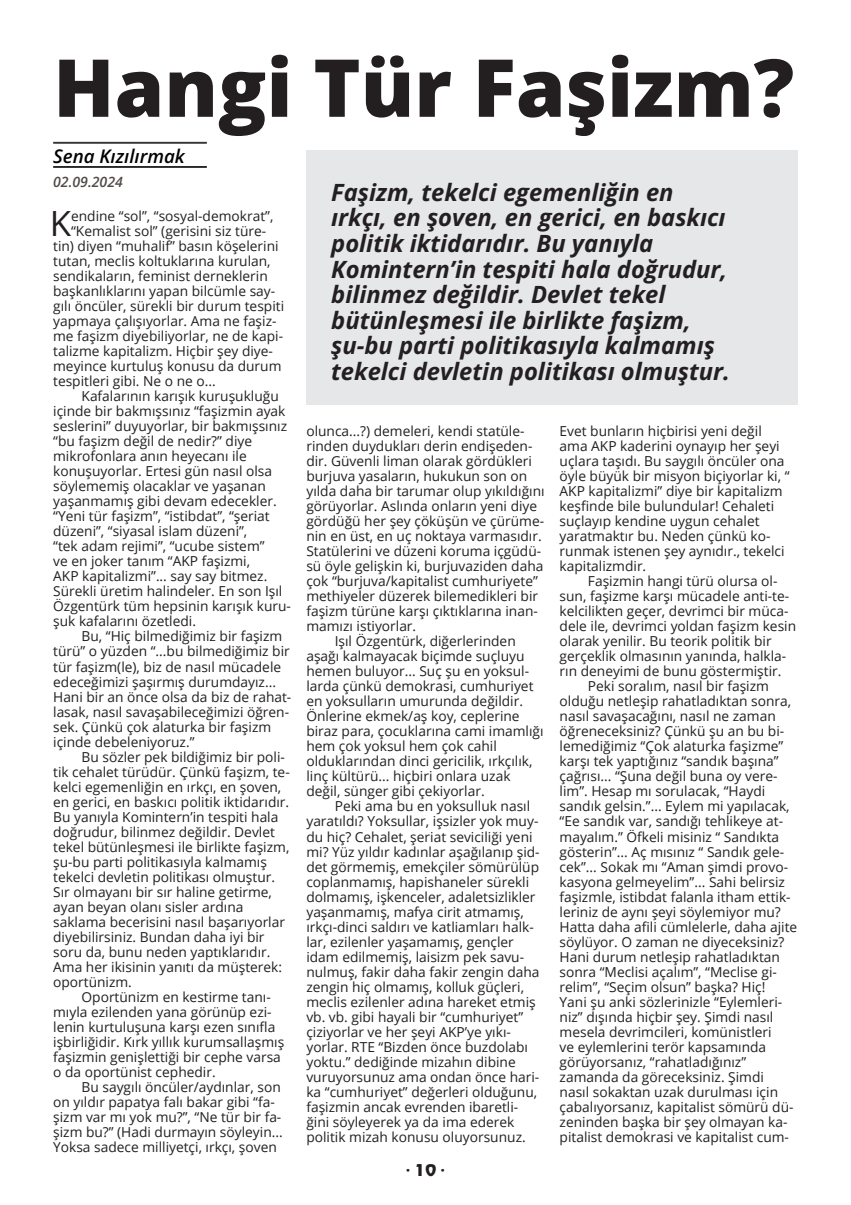
<style>
.page{position:relative;width:851px;height:1205px;background:#fff}
.page>*{position:absolute;margin:0;border:0;box-sizing:border-box;transform-origin:0 0}
.t1{font:800 80px "Open Sans";color:#231f20}
.t2{font:34.75px "Open Sans";color:#231f20}
.t3{font:italic 700 23.75px/25.6px "Open Sans";color:#231f20}
.MB_icyazi{font:italic 600 18.75px "Open Sans";color:#000}
.t4{font:700 16.25px "Open Sans";color:#231f20}
.MB_icyazi-2{font:italic 600 14.12px "Open Sans";color:#524a47}
.t5{font:13.75px/15px "Open Sans";color:#231f20}
.s1{font-family:"Revue BT";font-weight:400}
</style>
<div class="page">
<hr style="left:53px;top:142px;width:154px;height:1px;background:#231f20">
<hr style="left:53px;top:143px;width:154px;height:1px;background:#231f20">
<hr style="left:53px;top:166px;width:154px;height:1px;background:#231f20">
<hr style="left:53px;top:167px;width:154px;height:1px;background:#231f20">
<div style="left:306px;top:150px;width:491px;height:255px;background:#e6e7e9"></div>
<p class="t1" style="left:53px;top:27px;width:742px">Hangi Tür Faşizm?</p>
<p class="MB_icyazi" style="left:53px;top:143px;width:133px">Sena Kızılırmak</p>
<p class="t3" style="left:331px;top:179px;width:400px">Faşizm, tekelci egemenliğin en ırkçı, en şoven, en gerici, en baskıcı politik iktidarıdır. Bu yanıyla Komintern’in tespiti hala doğrudur, bilinmez değildir. Devlet tekel bütünleşmesi ile birlikte faşizm, şu-bu parti politikasıyla kalmamış tekelci devletin politikası olmuştur.</p>
<p class="MB_icyazi-2" style="left:53px;top:172px;width:71px">02.09.2024</p>
<p class="t2" style="left:50px;top:200px;width:23px">K</p>
<p class="t5" style="left:71px;top:209px;width:204px">endine “sol”, “sosyal-demokrat”,</p>
<p class="t5" style="left:71px;top:224px;width:197px">“Kemalist sol” (gerisini siz türe-</p>
<p class="t5" style="left:53px;top:239px;width:227px">tin) diyen “muhalif” basın köşelerini</p>
<p class="t5" style="left:53px;top:254px;width:219px">tutan, meclis koltuklarına kurulan,</p>
<p class="t5" style="left:53px;top:269px;width:216px">sendikaların, feminist derneklerin</p>
<p class="t5" style="left:53px;top:284px;width:223px">başkanlıklarını yapan bilcümle say-</p>
<p class="t5" style="left:53px;top:299px;width:232px">gılı öncüler, sürekli bir durum tespiti</p>
<p class="t5" style="left:53px;top:314px;width:225px">yapmaya çalışıyorlar. Ama ne faşiz-</p>
<p class="t5" style="left:53px;top:329px;width:231px">me faşizm diyebiliyorlar, ne de kapi-</p>
<p class="t5" style="left:53px;top:344px;width:221px">talizme kapitalizm. Hiçbir şey diye-</p>
<p class="t5" style="left:53px;top:359px;width:230px">meyince kurtuluş konusu da durum</p>
<p class="t5" style="left:53px;top:374px;width:164px">tespitleri gibi. Ne o ne o...</p>
<p class="t5" style="left:53px;top:389px;width:239px;text-indent:28px">Kafalarının karışık kuruşukluğu içinde bir bakmışsınız “faşizmin ayak seslerini” duyuyorlar, bir bakmışsınız “bu faşizm değil de nedir?” diye mikrofonlara anın heyecanı ile konuşuyorlar. Ertesi gün nasıl olsa söylememiş olacaklar ve yaşanan yaşanmamış gibi devam edecekler. “Yeni tür faşizm”, “istibdat”, “şeriat düzeni”, “siyasal islam düzeni”,<br>“tek adam rejimi”, “ucube sistem”<br>ve en joker tanım “AKP faşizmi,<br>AKP kapitalizmi”... say say bitmez.<br>Sürekli üretim halindeler. En son Işıl Özgentürk tüm hepsinin karışık kuru&shy;şuk kafalarını özetledi.</p>
<p class="t5" style="left:53px;top:629px;width:240px;text-indent:28px">Bu, “Hiç bilmediğimiz bir faşizm türü” o yüzden “...bu bilmediğimiz bir tür faşizm(le), biz de nasıl mücadele edeceğimizi şaşırmış durumdayız...<br>Hani bir an önce olsa da biz de rahat&shy;lasak, nasıl savaşabileceğimizi öğren&shy;sek. Çünkü çok alaturka bir faşizm içinde debeleniyoruz.”</p>
<p class="t5" style="left:53px;top:749px;width:238px;text-indent:28px">Bu sözler pek bildiğimiz bir poli&shy;tik cehalet türüdür. Çünkü faşizm, te&shy;kelci egemenliğin en ırkçı, en şoven, en gerici, en baskıcı politik iktidarıdır.<br>Bu yanıyla Komintern’in tespiti hala doğrudur, bilinmez değildir. Devlet tekel bütünleşmesi ile birlikte faşizm, şu-bu parti politikasıyla kalmamış tekelci devletin politikası olmuştur.<br>Sır olmayanı bir sır haline getirme, ayan beyan olanı sisler ardına saklama becerisini nasıl başarıyorlar diyebilirsiniz. Bundan daha iyi bir soru da, bunu neden yaptıklarıdır.<br>Ama her ikisinin yanıtı da müşterek: oportünizm.</p>
<p class="t5" style="left:53px;top:989px;width:232px;text-indent:28px">Oportünizm en kestirme tanı&shy;mıyla ezilenden yana görünüp ezi&shy;lenin kurtuluşuna karşı ezen sınıfla işbirliğidir. Kırk yıllık kurumsallaşmış faşizmin genişlettiği bir cephe varsa o da oportünist cephedir.</p>
<p class="t5" style="left:53px;top:1079px;width:231px;text-indent:28px">Bu saygılı öncüler/aydınlar, son on yıldır papatya falı bakar gibi “fa&shy;şizm var mı yok mu?”, “Ne tür bir fa&shy;şizm bu?” (Hadi durmayın söyleyin...<br>Yoksa sadece milliyetçi, ırkçı, şoven</p>
<p class="t5" style="left:306px;top:423px;width:240px">olunca...?) demeleri, kendi statüle&shy;rinden duydukları derin endişeden&shy;dir. Güvenli liman olarak gördükleri burjuva yasaların, hukukun son on yılda daha bir tarumar olup yıkıldığını görüyorlar. Aslında onların yeni diye gördüğü her şey çöküşün ve çürüme&shy;nin en üst, en uç noktaya varmasıdır.<br>Statülerini ve düzeni koruma içgüdü&shy;sü öyle gelişkin ki, burjuvaziden daha çok “burjuva/kapitalist cumhuriyete” methiyeler düzerek bilemedikleri bir faşizm türüne karşı çıktıklarına inan&shy;mamızı istiyorlar.</p>
<p class="t5" style="left:306px;top:633px;width:239px;text-indent:28px">Işıl Özgentürk, diğerlerinden aşağı kalmayacak biçimde suçluyu hemen buluyor... Suç şu en yoksul&shy;larda çünkü demokrasi, cumhuriyet en yoksulların umurunda değildir.<br>Önlerine ekmek/aş koy, ceplerine biraz para, çocuklarına cami imamlığı hem çok yoksul hem çok cahil olduklarından dinci gericilik, ırkçılık, linç kültürü... hiçbiri onlara uzak değil, sünger gibi çekiyorlar.</p>
<p class="t5" style="left:306px;top:798px;width:235px;text-indent:28px">Peki ama bu en yoksulluk nasıl yaratıldı? Yoksullar, işsizler yok muy&shy;du hiç? Cehalet, şeriat seviciliği yeni mi? Yüz yıldır kadınlar aşağılanıp şid&shy;det görmemiş, emekçiler sömürülüp coplanmamış, hapishaneler sürekli dolmamış, işkenceler, adaletsizlikler yaşanmamış, mafya cirit atmamış, ırkçı-dinci saldırı ve katliamları halk&shy;lar, ezilenler yaşamamış, gençler idam edilmemiş, laisizm pek savu&shy;nulmuş, fakir daha fakir zengin daha zengin hiç olmamış, kolluk güçleri, meclis ezilenler adına hareket etmiş vb. vb. gibi hayali bir “cumhuriyet” çiziyorlar ve her şeyi AKP’ye yıkı&shy;yorlar. RTE “Bizden önce buzdolabı yoktu.” dediğinde mizahın dibine vuruyorsunuz ama ondan önce hari&shy;ka “cumhuriyet” değerleri olduğunu, faşizmin ancak evrenden ibaretli&shy;ğini söyleyerek ya da ima ederek politik mizah konusu oluyorsunuz.</p>
<p class="t5" style="left:559px;top:423px;width:231px">Evet bunların hiçbirisi yeni değil ama AKP kaderini oynayıp her şeyi uçlara taşıdı. Bu saygılı öncüler ona öyle büyük bir misyon biçiyorlar ki, “ AKP kapitalizmi” diye bir kapitalizm keşfinde bile bulundular! Cehaleti suçlayıp kendine uygun cehalet yaratmaktır bu. Neden çünkü ko&shy;runmak istenen şey aynıdır., tekelci kapitalizmdir.</p>
<p class="t5" style="left:559px;top:573px;width:238px;text-indent:28px">Faşizmin hangi türü olursa ol&shy;sun, faşizme karşı mücadele anti-te&shy;kelcilikten geçer, devrimci bir müca&shy;dele ile, devrimci yoldan faşizm kesin olarak yenilir. Bu teorik politik bir gerçeklik olmasının yanında, halkla&shy;rın deneyimi de bunu göstermiştir.</p>
<p class="t5" style="left:559px;top:678px;width:239px;text-indent:28px">Peki soralım, nasıl bir faşizm olduğu netleşip rahatladıktan sonra, nasıl savaşacağını, nasıl ne zaman öğreneceksiniz? Çünkü şu an bu bi&shy;lemediğimiz “Çok alaturka faşizme” karşı tek yaptığınız “sandık başına” çağrısı... “Şuna değil buna oy vere&shy;lim”. Hesap mı sorulacak, “Haydi sandık gelsin.”... Eylem mi yapılacak, “Ee sandık var, sandığı tehlikeye at&shy;mayalım.” Öfkeli misiniz “ Sandıkta gösterin”... Aç mısınız “ Sandık gele&shy;cek”... Sokak mı “Aman şimdi provo&shy;kasyona gelmeyelim”... Sahi belirsiz faşizmle, istibdat falanla itham ettik&shy;leriniz de aynı şeyi söylemiyor mu?<br>Hatta daha afili cümlelerle, daha ajite söylüyor. O zaman ne diyeceksiniz?<br>Hani durum netleşip rahatladıktan sonra “Meclisi açalım”, “Meclise gi&shy;relim”, “Seçim olsun” başka? Hiç!<br>Yani şu anki sözlerinizle “Eylemleri&shy;niz” dışında hiçbir şey. Şimdi nasıl mesela devrimcileri, komünistleri<br>ve eylemlerini terör kapsamında görüyorsanız, “rahatladığınız” zamanda da göreceksiniz. Şimdi<br>nasıl sokaktan uzak durulması için çabalıyorsanız, kapitalist sömürü dü&shy;zeninden başka bir şey olmayan ka&shy;pitalist demokrasi ve kapitalist cum-</p>
<p class="t4" style="left:406px;top:1159px;width:41px">· <span class="s1">10</span> ·</p>
</div>
